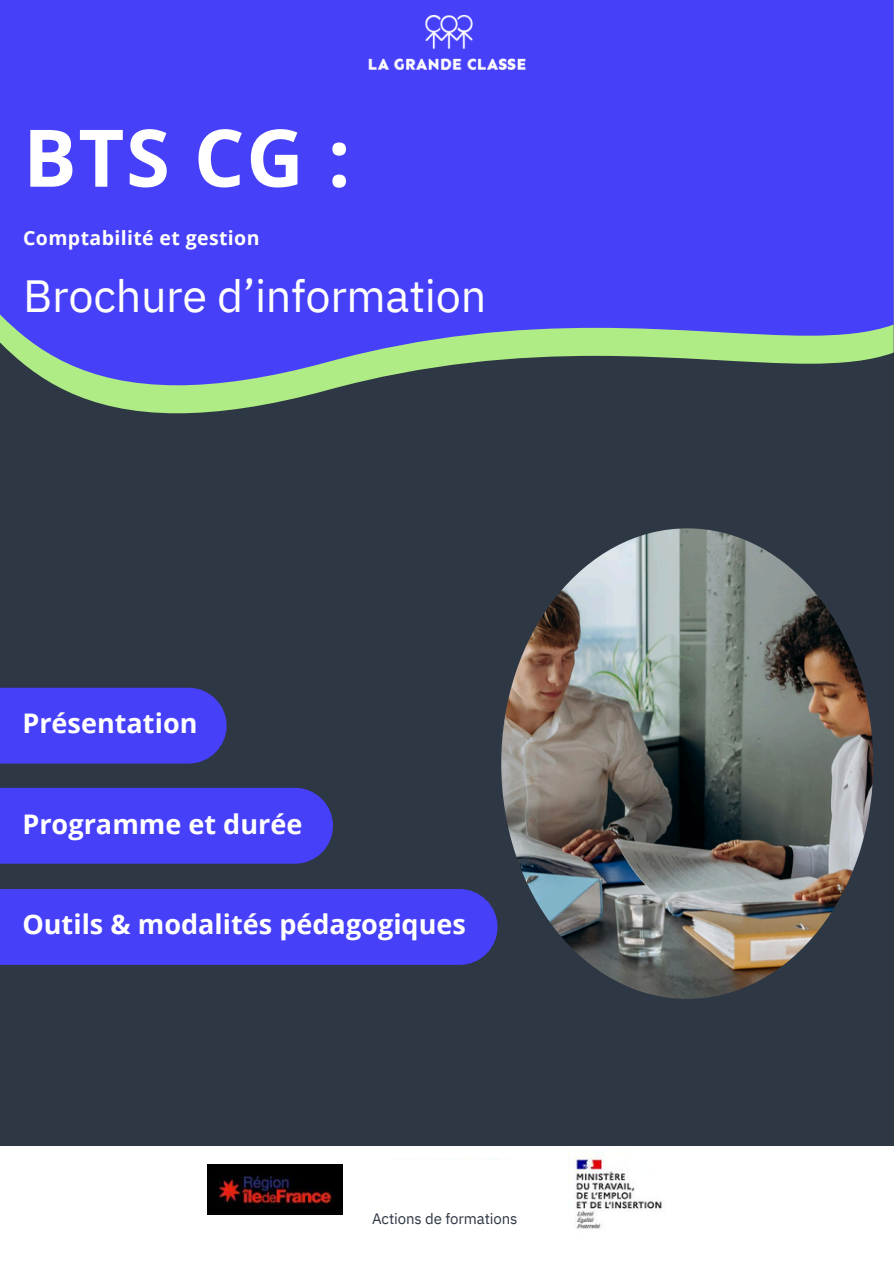
<style>
.page{position:relative;width:894px;height:1264px;background:#fff}
.page>*{position:absolute;margin:0;border:0;box-sizing:border-box;transform-origin:0 0}
.t1{font:700 79.5px "Open Sans";color:#fff}
.t2{font:45px "IBM Plex Sans";letter-spacing:-.005em;color:#fff}
.t3{font:700 27px "Open Sans";color:#fff}
.t4{font:700 19.5px "Open Sans";letter-spacing:.02em;color:#fff}
.t5{font:15px "IBM Plex Sans";letter-spacing:-.005em;color:#2e3744}
</style>
<div class="page">
<div style="left:0;top:0;width:893px;height:1263px;background:#2e3744"></div>
<div style="left:0;top:687px;width:226px;height:76px;background:#4740f9"></div>
<div style="left:0;top:787px;width:333px;height:76px;background:#4740f9"></div>
<div style="left:0;top:889px;width:497px;height:75px;background:#4740f9"></div>
<div style="left:0;top:1146px;width:893px;height:117px;background:#fff"></div>
<img style="left:398px;top:1158px;width:100px;height:1px">
<img style="left:568px;top:1151px;width:94px;height:78px">
<img style="left:207px;top:1164px;width:135px;height:49px">
<svg style="left:55px;top:385px;width:292px;height:28px;fill:#afec86"></svg>
<svg style="left:0;top:0;width:893px;height:385px;background:#4b49eb"></svg>
<img style="left:368px;top:16px;width:162px;height:64px">
<img style="left:501px;top:528px;width:371px;height:470px;border-radius:50%">
<h2 class="t1" style="left:23px;top:102px;width:329px">BTS CG :</h2>
<h2 class="t4" style="left:23px;top:224px;width:238px">Comptabilité et gestion</h2>
<h2 class="t2" style="left:23px;top:265px;width:464px">Brochure d’information</h2>
<h1 class="t3" style="left:22px;top:704px;width:177px">Présentation</h1>
<h3 class="t3" style="left:22px;top:805px;width:281px">Programme et durée</h3>
<p class="t3" style="left:22px;top:905px;width:445px">Outils &amp; modalités pédagogiques</p>
<h2 class="t5" style="left:372px;top:1208px;width:147px">Actions de formations</h2>
</div>
